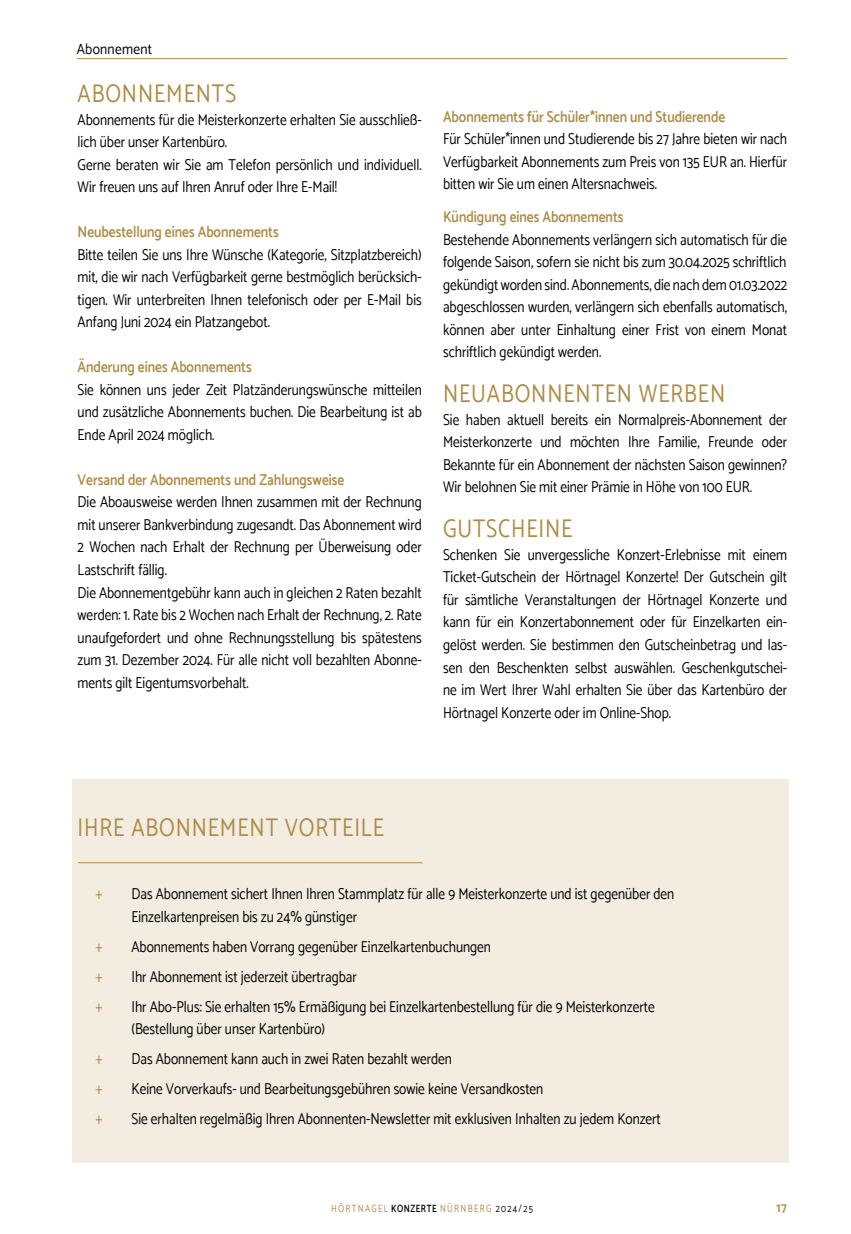
<style>
.page{position:relative;width:851px;height:1234px;background:#fff}
.page>*{position:absolute;margin:0;border:0;box-sizing:border-box;transform-origin:0 0}
.t1{font:25.5px "Catamaran";letter-spacing:.04em;color:#ae8b44;scale:.85 1}
.t2{font:15.75px/22.5px "Catamaran";color:#000;text-align:justify;scale:.85 1}
.t3{font:600 15.75px "Catamaran";color:#ae8b44;scale:.85 1}
.t4{font:15.75px "Catamaran";color:#ae8b44;scale:.85 1}
.t5{font:15px "Catamaran";letter-spacing:.02em;color:#000;scale:.9 1}
.t6{font:600 13.5px "Catamaran";color:#ae8b44}
.t7{font:10.5px "Catamaran";letter-spacing:.16em;color:#ae8b44;scale:.8 1}
.s1{font-weight:600;color:#000}
.s2{color:#000}
</style>
<div class="page">
<hr style="left:77px;top:58px;width:710px;height:1px;background:#ae8b44">
<div style="left:72px;top:779px;width:716px;height:383px;background:#f2ece1"></div>
<hr style="left:78px;top:862px;width:344px;height:1px;background:#ae8b44">
<p class="t5" style="left:77px;top:40px;width:85px">Abonnement</p>
<h1 class="t1" style="left:78px;top:78px;width:188px">ABONNEMENTS</h1>
<p class="t2" style="left:78px;top:108px;width:406px;text-align:left">Abonnements für die Meisterkonzerte erhalten Sie ausschließ&shy;lich über unser Kartenbüro.<br>Gerne beraten wir Sie am Telefon persönlich und individuell.<br>Wir freuen uns auf Ihren Anruf oder Ihre E-Mail!</p>
<p class="t3" style="left:78px;top:222px;width:238px">Neubestellung eines Abonnements</p>
<p class="t2" style="left:78px;top:243px;width:406px">Bitte teilen Sie uns Ihre Wünsche (Kategorie, Sitzplatzbereich) mit, die wir nach Verfügbarkeit gerne bestmöglich berücksich&shy;tigen. Wir unterbreiten Ihnen telefonisch oder per E-Mail bis Anfang Juni 2024 ein Platzangebot.</p>
<p class="t3" style="left:78px;top:357px;width:206px">Änderung eines Abonnements</p>
<p class="t2" style="left:78px;top:378px;width:406px">Sie können uns jeder Zeit Platzänderungswünsche mitteilen und zusätzliche Abonnements buchen. Die Bearbeitung ist ab Ende April 2024 möglich.</p>
<p class="t3" style="left:78px;top:470px;width:315px">Versand der Abonnements und Zahlungsweise</p>
<p class="t2" style="left:78px;top:490px;width:406px;text-align:left">Die Aboausweise werden Ihnen zusammen mit der Rechnung mit unserer Bankverbindung zugesandt. Das Abonnement wird 2 Wochen nach Erhalt der Rechnung per Überweisung oder Lastschrift fällig.<br>Die Abonnementgebühr kann auch in gleichen 2 Raten bezahlt werden: 1. Rate bis 2 Wochen nach Erhalt der Rechnung, 2. Rate unaufgefordert und ohne Rechnungsstellung bis spätestens zum 31. Dezember 2024. Für alle nicht voll bezahlten Abonne&shy;ments gilt Eigentumsvorbehalt.</p>
<p class="t3" style="left:443px;top:107px;width:333px">Abonnements für Schüler*innen und Studierende</p>
<p class="t2" style="left:443px;top:127px;width:406px">Für Schüler*innen und Studierende bis 27 Jahre bieten wir nach Verfügbarkeit Abonnements zum Preis von 135 EUR an. Hierfür bitten wir Sie um einen Altersnachweis.</p>
<p class="t3" style="left:443px;top:207px;width:214px">Kündigung eines Abonnements</p>
<p class="t2" style="left:443px;top:228px;width:406px">Bestehende Abonnements verlängern sich automatisch für die folgende Saison, sofern sie nicht bis zum 30.04.2025 schriftlich gekündigt worden sind. Abonnements, die nach dem 01.03.2022 abgeschlossen wurden, verlängern sich ebenfalls automatisch, können aber unter Einhaltung einer Frist von einem Monat schriftlich gekündigt werden.</p>
<h1 class="t1" style="left:443px;top:378px;width:333px">NEUABONNENTEN WERBEN</h1>
<p class="t2" style="left:443px;top:408px;width:406px">Sie haben aktuell bereits ein Normalpreis-Abonnement der Meisterkonzerte und möchten Ihre Familie, Freunde oder Bekannte für ein Abonnement der nächsten Saison gewinnen?<br>Wir belohnen Sie mit einer Prämie in Höhe von 100 EUR.</p>
<h1 class="t1" style="left:443px;top:513px;width:154px">GUTSCHEINE</h1>
<p class="t2" style="left:443px;top:543px;width:406px">Schenken Sie unvergessliche Konzert-Erlebnisse mit einem Ticket-Gutschein der Hörtnagel Konzerte! Der Gutschein gilt für sämtliche Veranstaltungen der Hörtnagel Konzerte und kann für ein Konzertabonnement oder für Einzelkarten ein&shy;gelöst werden. Sie bestimmen den Gutscheinbetrag und las&shy;sen den Beschenkten selbst auswählen. Geschenkgutschei&shy;ne im Wert Ihrer Wahl erhalten Sie über das Kartenbüro der Hörtnagel Konzerte oder im Online-Shop.</p>
<h1 class="t1" style="left:78px;top:812px;width:362px">IHRE ABONNEMENT VORTEILE</h1>
<p class="t4" style="left:95px;top:884px;width:10px">+</p>
<p class="t2" style="left:131px;top:882px;width:640px">Das Abonnement sichert Ihnen Ihren Stammplatz für alle 9 Meisterkonzerte und ist gegenüber den<br>Einzelkartenpreisen bis zu 24% günstiger</p>
<p class="t4" style="left:95px;top:936px;width:10px">+</p>
<p class="t2" style="left:131px;top:934px;width:424px">Abonnements haben Vorrang gegenüber Einzelkartenbuchungen</p>
<p class="t4" style="left:95px;top:966px;width:10px">+</p>
<p class="t2" style="left:131px;top:964px;width:266px">Ihr Abonnement ist jederzeit übertragbar</p>
<p class="t4" style="left:95px;top:996px;width:10px">+</p>
<p class="t2" style="left:131px;top:994px;width:617px">Ihr Abo-Plus: Sie erhalten 15% Ermäßigung bei Einzelkartenbestellung für die 9 Meisterkonzerte (Bestellung über unser Kartenbüro)</p>
<p class="t4" style="left:95px;top:1049px;width:10px">+</p>
<p class="t2" style="left:131px;top:1047px;width:378px">Das Abonnement kann auch in zwei Raten bezahlt werden</p>
<p class="t4" style="left:95px;top:1079px;width:10px">+</p>
<p class="t2" style="left:131px;top:1077px;width:486px">Keine Vorverkaufs- und Bearbeitungsgebühren sowie keine Versandkosten</p>
<p class="t4" style="left:95px;top:1109px;width:10px">+</p>
<p class="t2" style="left:131px;top:1107px;width:624px">Sie erhalten regelmäßig Ihren Abonnenten-Newsletter mit exklusiven Inhalten zu jedem Konzert</p>
<p class="t7" style="left:331px;top:1202px;width:254px">HÖRTNAGEL <span class="s1">KONZERTE</span> NÜRNBERG <span class="s2">2024/25</span></p>
<p class="t6" style="left:776px;top:1198px;width:12px">17</p>
</div>
